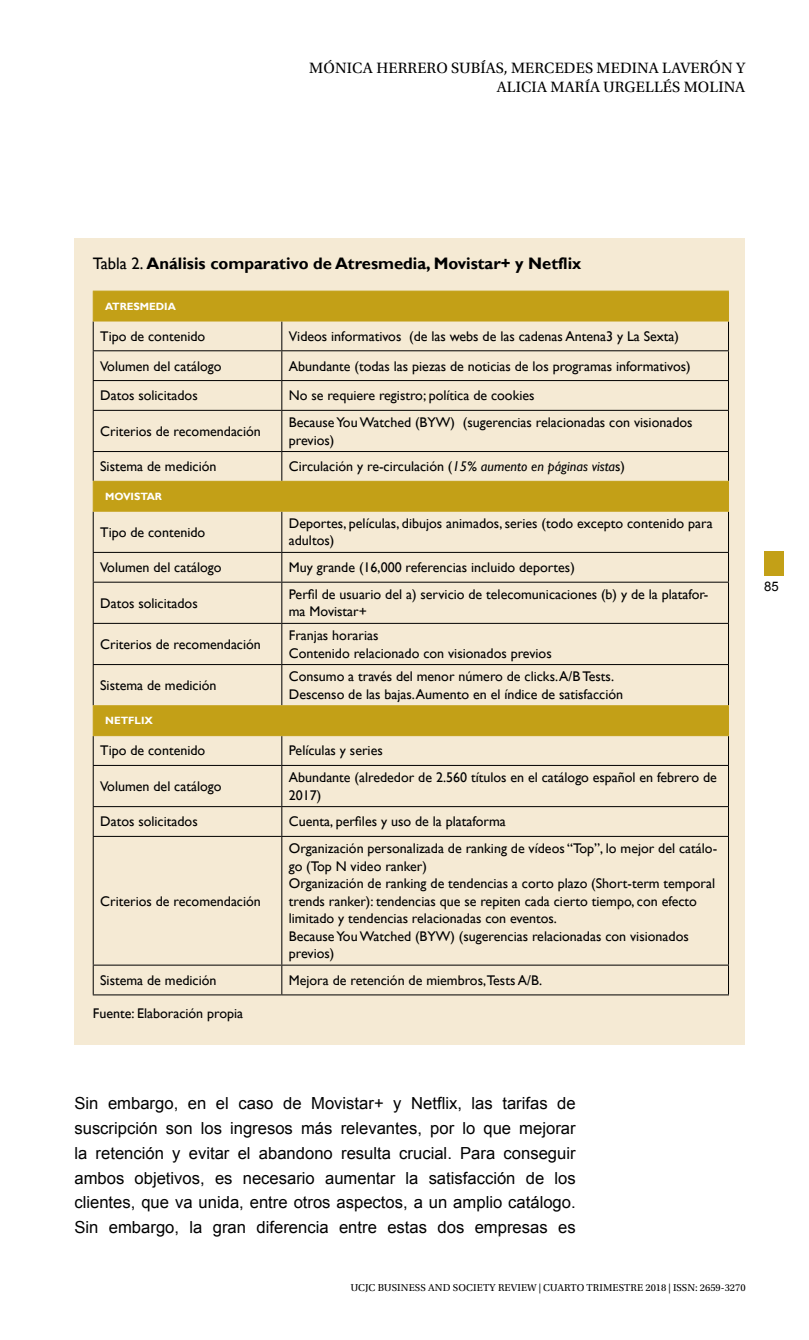
<style>
.page{position:relative;width:809px;height:1340px;background:#fff}
.page>*{position:absolute;margin:0;border:0;box-sizing:border-box;transform-origin:0 0}
.t1{font:16.62px/24.8px "Arial";color:#000;text-align:justify}
.t2{font:700 16.62px "Gill Sans";color:#000}
.t3{font:15.75px/18.9px "Utopia Std";letter-spacing:.01em;color:#000;text-align:right}
.t4{font:14px/17.5px "Gill Sans";color:#000}
.t5{font:13.12px "Arial";color:#000}
.t6{font:10.5px "Utopia Std";letter-spacing:.01em;color:#000}
.t7{font:700 10.5px "Gill Sans";color:#fff}
.s1{font-weight:400}
.s2{font-style:italic}
</style>
<div class="page">
<div style="left:764px;top:551px;width:20px;height:24px;background:#c3a017"></div>
<div style="left:74px;top:238px;width:670px;height:806px;background:#f5ead4"></div>
<svg style="left:94px;top:292px;width:634px;height:443px"></svg>
<hr style="left:93px;top:350px;width:189px;height:1px;background:#000">
<hr style="left:93px;top:380px;width:189px;height:1px;background:#000">
<hr style="left:93px;top:410px;width:189px;height:1px;background:#000">
<hr style="left:93px;top:411px;width:1px;height:40px;background:#000">
<hr style="left:93px;top:451px;width:189px;height:1px;background:#000">
<hr style="left:93px;top:511px;width:1px;height:41px;background:#000">
<hr style="left:93px;top:552px;width:189px;height:1px;background:#000">
<svg style="left:93px;top:553px;width:1px;height:28px"></svg>
<hr style="left:93px;top:581px;width:189px;height:1px;background:#000">
<hr style="left:93px;top:582px;width:1px;height:41px;background:#000">
<hr style="left:93px;top:623px;width:189px;height:1px;background:#000">
<hr style="left:93px;top:624px;width:1px;height:40px;background:#000">
<hr style="left:93px;top:664px;width:189px;height:1px;background:#000">
<hr style="left:93px;top:665px;width:1px;height:40px;background:#000">
<hr style="left:93px;top:765px;width:189px;height:1px;background:#000">
<hr style="left:93px;top:766px;width:1px;height:40px;background:#000">
<hr style="left:93px;top:806px;width:189px;height:1px;background:#000">
<svg style="left:93px;top:807px;width:1px;height:29px"></svg>
<hr style="left:93px;top:836px;width:189px;height:1px;background:#000">
<hr style="left:93px;top:836px;width:1px;height:128px;background:#000">
<hr style="left:93px;top:964px;width:189px;height:1px;background:#000">
<svg style="left:93px;top:965px;width:1px;height:29px"></svg>
<hr style="left:93px;top:994px;width:189px;height:1px;background:#000">
<svg style="left:93px;top:292px;width:1px;height:118px"></svg>
<svg style="left:93px;top:452px;width:1px;height:59px"></svg>
<svg style="left:93px;top:706px;width:1px;height:59px"></svg>
<hr style="left:282px;top:350px;width:447px;height:1px;background:#000">
<hr style="left:282px;top:380px;width:447px;height:1px;background:#000">
<svg style="left:281px;top:321px;width:1px;height:89px"></svg>
<hr style="left:282px;top:410px;width:447px;height:1px;background:#000">
<hr style="left:281px;top:411px;width:1px;height:40px;background:#000">
<hr style="left:728px;top:411px;width:1px;height:40px;background:#000">
<hr style="left:282px;top:451px;width:447px;height:1px;background:#000">
<svg style="left:281px;top:452px;width:1px;height:29px"></svg>
<hr style="left:281px;top:511px;width:1px;height:41px;background:#000">
<hr style="left:728px;top:511px;width:1px;height:41px;background:#000">
<hr style="left:282px;top:552px;width:447px;height:1px;background:#000">
<svg style="left:281px;top:553px;width:1px;height:28px"></svg>
<svg style="left:728px;top:553px;width:1px;height:28px"></svg>
<hr style="left:282px;top:581px;width:447px;height:1px;background:#000">
<hr style="left:281px;top:582px;width:1px;height:41px;background:#000">
<hr style="left:728px;top:582px;width:1px;height:41px;background:#000">
<hr style="left:282px;top:623px;width:447px;height:1px;background:#000">
<hr style="left:281px;top:624px;width:1px;height:40px;background:#000">
<hr style="left:728px;top:624px;width:1px;height:40px;background:#000">
<hr style="left:282px;top:664px;width:447px;height:1px;background:#000">
<hr style="left:281px;top:665px;width:1px;height:40px;background:#000">
<hr style="left:728px;top:665px;width:1px;height:40px;background:#000">
<svg style="left:281px;top:736px;width:1px;height:29px"></svg>
<hr style="left:282px;top:765px;width:447px;height:1px;background:#000">
<hr style="left:281px;top:766px;width:1px;height:40px;background:#000">
<hr style="left:728px;top:766px;width:1px;height:40px;background:#000">
<hr style="left:282px;top:806px;width:447px;height:1px;background:#000">
<svg style="left:281px;top:807px;width:1px;height:29px"></svg>
<svg style="left:728px;top:807px;width:1px;height:29px"></svg>
<hr style="left:282px;top:836px;width:447px;height:1px;background:#000">
<hr style="left:281px;top:836px;width:1px;height:128px;background:#000">
<hr style="left:728px;top:836px;width:1px;height:128px;background:#000">
<hr style="left:282px;top:964px;width:447px;height:1px;background:#000">
<svg style="left:281px;top:965px;width:1px;height:29px"></svg>
<svg style="left:728px;top:965px;width:1px;height:29px"></svg>
<hr style="left:282px;top:994px;width:447px;height:1px;background:#000">
<hr style="left:93px;top:291px;width:189px;height:1px;background:#c3a017">
<hr style="left:282px;top:291px;width:447px;height:1px;background:#c3a017">
<svg style="left:728px;top:291px;width:1px;height:119px"></svg>
<hr style="left:93px;top:320px;width:189px;height:1px;background:#c3a017">
<hr style="left:282px;top:320px;width:447px;height:1px;background:#c3a017">
<hr style="left:93px;top:481px;width:189px;height:1px;background:#c3a017">
<hr style="left:282px;top:481px;width:447px;height:1px;background:#c3a017">
<svg style="left:728px;top:452px;width:1px;height:59px"></svg>
<hr style="left:93px;top:511px;width:189px;height:1px;background:#c3a017">
<hr style="left:282px;top:511px;width:447px;height:1px;background:#c3a017">
<hr style="left:93px;top:705px;width:189px;height:1px;background:#c3a017">
<hr style="left:282px;top:705px;width:447px;height:1px;background:#c3a017">
<svg style="left:728px;top:706px;width:1px;height:59px"></svg>
<hr style="left:93px;top:735px;width:189px;height:1px;background:#c3a017">
<hr style="left:282px;top:735px;width:447px;height:1px;background:#c3a017">
<p class="t3" style="left:309px;top:59px;width:437px">MÓNICA HERRERO SUBÍAS, MERCEDES MEDINA LAVERÓN Y<br>ALICIA MARÍA URGELLÉS MOLINA</p>
<p class="t2" style="left:93px;top:254px;width:490px"><span class="s1">Tabla 2.</span> Análisis comparativo de Atresmedia, Movistar+ y Netflix</p>
<p class="t7" style="left:105px;top:300px;width:72px">ATRESMEDIA</p>
<p class="t4" style="left:100px;top:327px;width:107px">Tipo de contenido</p>
<p class="t4" style="left:289px;top:327px;width:392px">Videos informativos (de las webs de las cadenas Antena3 y La Sexta)</p>
<p class="t4" style="left:100px;top:357px;width:123px">Volumen del catálogo</p>
<p class="t4" style="left:289px;top:357px;width:403px">Abundante (todas las piezas de noticias de los programas informativos)</p>
<p class="t4" style="left:100px;top:387px;width:99px">Datos solicitados</p>
<p class="t4" style="left:289px;top:387px;width:247px">No se requiere registro; política de cookies</p>
<p class="t4" style="left:100px;top:422px;width:162px">Criterios de recomendación</p>
<p class="t4" style="left:289px;top:414px;width:405px">Because You Watched (BYW) (sugerencias relacionadas con visionados previos)</p>
<p class="t4" style="left:100px;top:458px;width:118px">Sistema de medición</p>
<p class="t4" style="left:289px;top:458px;width:338px">Circulación y re-circulación (<span class="s2">15% aumento en páginas vista</span>s)</p>
<p class="t7" style="left:105px;top:490px;width:58px">MOVISTAR</p>
<p class="t4" style="left:100px;top:523px;width:107px">Tipo de contenido</p>
<p class="t4" style="left:289px;top:514px;width:425px">Deportes, películas, dibujos animados, series (todo excepto contenido para adultos)</p>
<p class="t4" style="left:100px;top:559px;width:123px">Volumen del catálogo</p>
<p class="t4" style="left:289px;top:559px;width:287px">Muy grande (16,000 referencias incluido deportes)</p>
<p class="t4" style="left:100px;top:594px;width:99px">Datos solicitados</p>
<p class="t4" style="left:289px;top:585px;width:421px">Perfil de usuario del a) servicio de telecomunicaciones (b) y de la platafor&shy;ma Movistar+</p>
<p class="t4" style="left:100px;top:635px;width:162px">Criterios de recomendación</p>
<p class="t4" style="left:289px;top:627px;width:264px">Franjas horarias<br>Contenido relacionado con visionados previos</p>
<p class="t4" style="left:100px;top:676px;width:118px">Sistema de medición</p>
<p class="t4" style="left:289px;top:668px;width:336px">Consumo a través del menor número de clicks. A/B Tests.<br>Descenso de las bajas. Aumento en el índice de satisfacción</p>
<p class="t7" style="left:105px;top:714px;width:49px">NETFLIX</p>
<p class="t4" style="left:100px;top:742px;width:107px">Tipo de contenido</p>
<p class="t4" style="left:289px;top:742px;width:95px">Películas y series</p>
<p class="t4" style="left:100px;top:777px;width:123px">Volumen del catálogo</p>
<p class="t4" style="left:289px;top:769px;width:429px">Abundante (alrededor de 2.560 títulos en el catálogo español en febrero de<br>2017)</p>
<p class="t4" style="left:100px;top:813px;width:99px">Datos solicitados</p>
<p class="t4" style="left:289px;top:813px;width:218px">Cuenta, perfiles y uso de la plataforma</p>
<p class="t4" style="left:100px;top:892px;width:162px">Criterios de recomendación</p>
<p class="t4" style="left:289px;top:839px;width:430px">Organización personalizada de ranking de vídeos “Top”, lo mejor del catálo&shy;go (Top N video ranker)<br>Organización de ranking de tendencias a corto plazo (Short-term temporal trends ranker): tendencias que se repiten cada cierto tiempo, con efecto limitado y tendencias relacionadas con eventos.<br>Because You Watched (BYW) (sugerencias relacionadas con visionados previos)</p>
<p class="t4" style="left:100px;top:971px;width:118px">Sistema de medición</p>
<p class="t4" style="left:289px;top:971px;width:255px">Mejora de retención de miembros,Tests A/B.</p>
<p class="t4" style="left:93px;top:1005px;width:152px">Fuente: Elaboración propia</p>
<p class="t5" style="left:764px;top:577px;width:16px">85</p>
<p class="t1" style="left:74px;top:1091px;width:503px">Sin embargo, en el caso de Movistar+ y Netflix, las tarifas de suscripción son los ingresos más relevantes, por lo que mejorar la retención y evitar el abandono resulta crucial. Para conseguir ambos objetivos, es necesario aumentar la satisfacción de los clientes, que va unida, entre otros aspectos, a un amplio catálogo.<br>Sin embargo, la gran diferencia entre estas dos empresas es</p>
<p class="t6" style="left:351px;top:1281px;width:396px">UCJC BUSINESS AND SOCIETY REVIEW | CUARTO TRIMESTRE 2018 | ISSN: 2659-3270</p>
</div>
